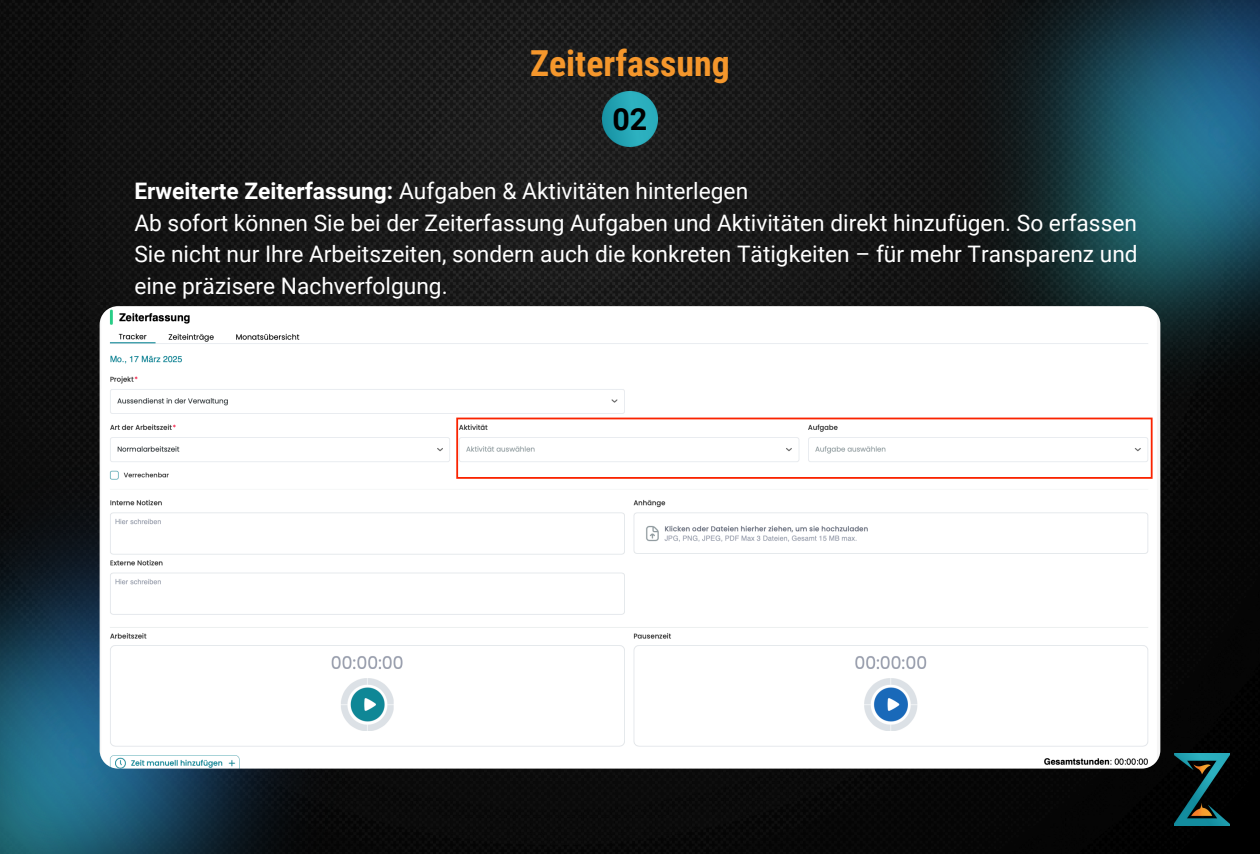
<style>
.page{position:relative;width:1260px;height:854px;background:#fff}
.page>*{position:absolute;margin:0;border:0;box-sizing:border-box;transform-origin:0 0}
.t1{font:700 35.88px "Roboto Condensed";color:#f5972c}
.t2{font:700 30.45px "Roboto";color:#000}
.t3{font:22.75px/31.5px "Roboto";color:#fff;text-align:justify}
.s1{font-weight:700}
</style>
<div class="page">
<img style="left:0;top:0;width:1260px;height:853px">
<img style="left:788px;top:0;width:472px;height:555px">
<img style="left:0;top:330px;width:519px;height:523px">
<img style="left:603px;top:92px;width:54px;height:54px">
<img style="left:1175px;top:753px;width:55px;height:71px">
<img style="left:100px;top:306px;width:1060px;height:462px">
<p class="t1" style="left:530px;top:42px;width:201px">Zeiterfassung</p>
<h1 class="t2" style="left:613px;top:101px;width:36px">02</h1>
<p class="t3" style="left:134px;top:176px;width:615px"><span class="s1">Erweiterte Zeiterfassung:</span> Aufgaben &amp; Aktivitäten hinterlegen</p>
<p class="t3" style="left:134px;top:207px;width:1005px">Ab sofort können Sie bei der Zeiterfassung Aufgaben und Aktivitäten direkt hinzufügen. So erfassen Sie nicht nur Ihre Arbeitszeiten, sondern auch die konkreten Tätigkeiten – für mehr Transparenz und eine präzisere Nachverfolgung.</p>
</div>
